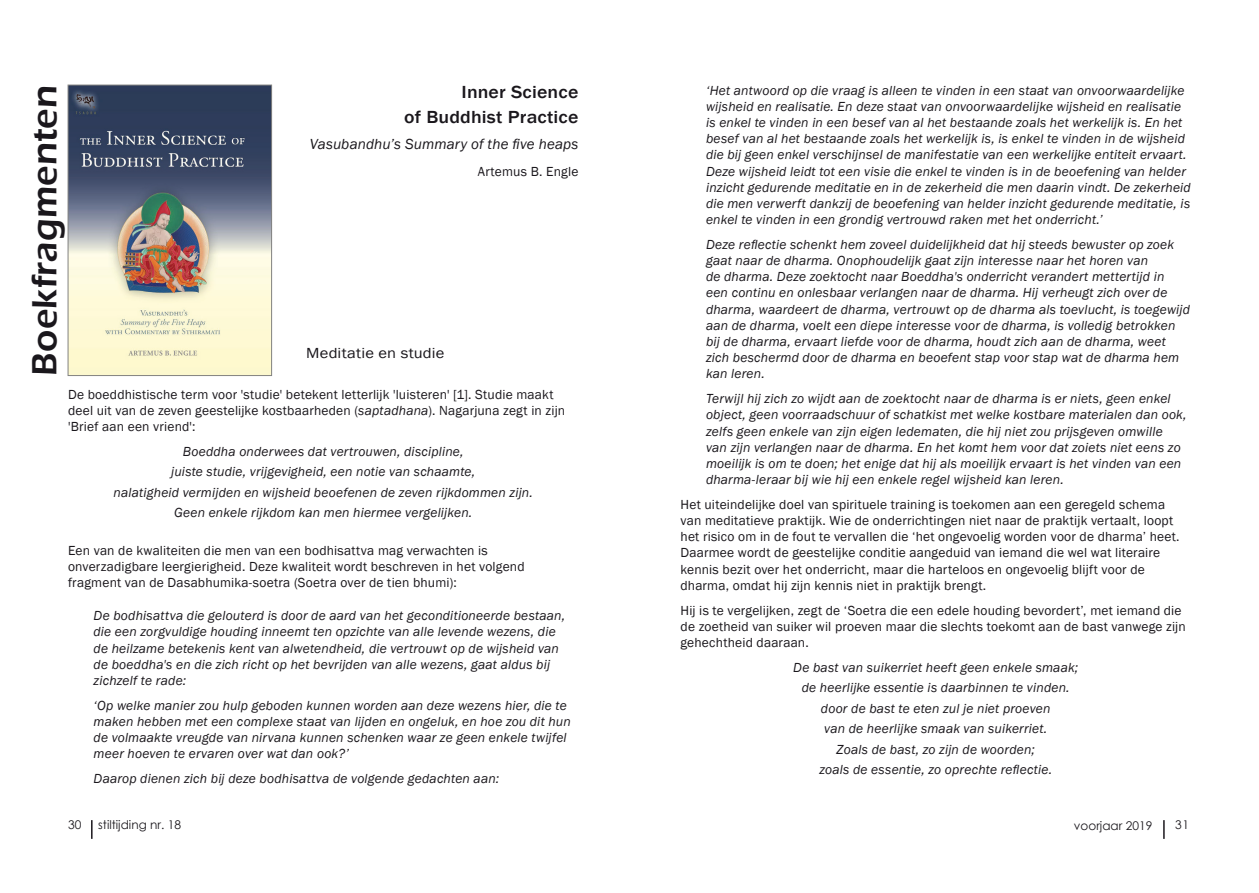
<style>
.page{position:relative;width:1259px;height:893px;background:#fff}
.page>*{position:absolute;margin:0;border:0;box-sizing:border-box;transform-origin:0 0}
.t1{font:600 36px "Eras ITC";letter-spacing:.01em;color:#1a171c}
.t2{font:500 18px/25.2px "Franklin Gothic";letter-spacing:.01em;color:#1a171c;text-align:right;scale:1.1 1}
.t3{font:italic 15px "Franklin Gothic";letter-spacing:.01em;color:#1a171c}
.t4{font:15px "Franklin Gothic";letter-spacing:.01em;color:#1a171c;scale:1.1 1}
.t5{font:italic 13.5px/16.2px "Franklin Gothic";letter-spacing:.015em;color:#1a171c}
.t6{font:13.5px/16.2px "Franklin Gothic";letter-spacing:.015em;color:#1a171c}
.t7{font:12px "Century Gothic";color:#1a171c}
.s1{color:#fff}
.s2{font-style:italic}
</style>
<div class="page">
<svg style="left:91px;top:820px;width:2px;height:19px"></svg>
<svg style="left:1163px;top:820px;width:1px;height:19px"></svg>
<img style="left:70px;top:87px;width:200px;height:287px">
<div style="left:68px;top:85px;width:204px;height:291px;border:1px solid #828281"></div>
<h1 class="t1" style="left:24px;top:376px;width:315px;rotate:-90deg">Boekfragmenten<span class="s1">n</span></h1>
<h2 class="t2" style="left:404px;top:79px;width:160px">Inner Science<br>of Buddhist Practice</h2>
<p class="t3" style="left:310px;top:135px;width:270px">Vasubandhu’s Summary of the five heaps</p>
<p class="t6" style="left:478px;top:164px;width:102px">Artemus B. Engle</p>
<p class="t4" style="left:306px;top:343px;width:127px">Meditatie en studie</p>
<p class="t6" style="left:68px;top:386px;width:498px">De boeddhistische term voor 'studie' betekent letterlijk 'luisteren' [1]. Studie maakt deel uit van de zeven geestelijke kostbaarheden (<span class="s2">saptadhana</span>). Nagarjuna zegt in zijn 'Brief aan een vriend':</p>
<p class="t5" style="left:114px;top:441px;width:421px;line-height:20.4px;text-align:center">Boeddha onderwees dat vertrouwen, discipline,<br>juiste studie, vrijgevigheid, een notie van schaamte,<br>nalatigheid vermijden en wijsheid beoefenen de zeven rijkdommen zijn.<br>Geen enkele rijkdom kan men hiermee vergelijken.</p>
<p class="t6" style="left:68px;top:542px;width:458px">Een van de kwaliteiten die men van een bodhisattva mag verwachten is onverzadigbare leergierigheid. Deze kwaliteit wordt beschreven in het volgend fragment van de Dasabhumika-soetra (Soetra over de tien bhumi):</p>
<p class="t5" style="left:94px;top:608px;width:473px">De bodhisattva die gelouterd is door de aard van het geconditioneerde bestaan, die een zorgvuldige houding inneemt ten opzichte van alle levende wezens, die de heilzame betekenis kent van alwetendheid, die vertrouwt op de wijsheid van de boeddha's en die zich richt op het bevrijden van alle wezens, gaat aldus bij zichzelf te rade:</p>
<p class="t5" style="left:94px;top:697px;width:479px">‘Op welke manier zou hulp geboden kunnen worden aan deze wezens hier, die te maken hebben met een complexe staat van lijden en ongeluk, en hoe zou dit hun de volmaakte vreugde van nirvana kunnen schenken waar ze geen enkele twijfel meer hoeven te ervaren over wat dan ook?’</p>
<p class="t5" style="left:94px;top:771px;width:407px">Daarop dienen zich bij deze bodhisattva de volgende gedachten aan:</p>
<p class="t5" style="left:706px;top:82px;width:486px">‘Het antwoord op die vraag is alleen te vinden in een staat van onvoorwaardelijke wijsheid en realisatie. En deze staat van onvoorwaardelijke wijsheid en realisatie is enkel te vinden in een besef van al het bestaande zoals het werkelijk is. En het besef van al het bestaande zoals het werkelijk is, is enkel te vinden in de wijsheid die bij geen enkel verschijnsel de manifestatie van een werkelijke entiteit ervaart.<br>Deze wijsheid leidt tot een visie die enkel te vinden is in de beoefening van helder inzicht gedurende meditatie en in de zekerheid die men daarin vindt. De zekerheid die men verwerft dankzij de beoefening van helder inzicht gedurende meditatie, is enkel te vinden in een grondig vertrouwd raken met het onderricht.’</p>
<p class="t5" style="left:706px;top:236px;width:485px">Deze reflectie schenkt hem zoveel duidelijkheid dat hij steeds bewuster op zoek gaat naar de dharma. Onophoudelijk gaat zijn interesse naar het horen van<br>de dharma. Deze zoektocht naar Boeddha's onderricht verandert mettertijd in<br>een continu en onlesbaar verlangen naar de dharma. Hij verheugt zich over de dharma, waardeert de dharma, vertrouwt op de dharma als toevlucht, is toegewijd aan de dharma, voelt een diepe interesse voor de dharma, is volledig betrokken bij de dharma, ervaart liefde voor de dharma, houdt zich aan de dharma, weet zich beschermd door de dharma en beoefent stap voor stap wat de dharma hem kan leren.</p>
<p class="t5" style="left:706px;top:391px;width:482px">Terwijl hij zich zo wijdt aan de zoektocht naar de dharma is er niets, geen enkel object, geen voorraadschuur of schatkist met welke kostbare materialen dan ook, zelfs geen enkele van zijn eigen ledematen, die hij niet zou prijsgeven omwille van zijn verlangen naar de dharma. En het komt hem voor dat zoiets niet eens zo moeilijk is om te doen; het enige dat hij als moeilijk ervaart is het vinden van een dharma-leraar bij wie hij een enkele regel wijsheid kan leren.</p>
<p class="t6" style="left:680px;top:497px;width:500px">Het uiteindelijke doel van spirituele training is toekomen aan een geregeld schema van meditatieve praktijk. Wie de onderrichtingen niet naar de praktijk vertaalt, loopt het risico om in de fout te vervallen die ‘het ongevoelig worden voor de dharma’ heet.<br>Daarmee wordt de geestelijke conditie aangeduid van iemand die wel wat literaire kennis bezit over het onderricht, maar die harteloos en ongevoelig blijft voor de dharma, omdat hij zijn kennis niet in praktijk brengt.</p>
<p class="t6" style="left:680px;top:602px;width:507px">Hij is te vergelijken, zegt de ‘Soetra die een edele houding bevordert’, met iemand die de zoetheid van suiker wil proeven maar die slechts toekomt aan de bast vanwege zijn gehechtheid daaraan.</p>
<p class="t5" style="left:793px;top:657px;width:287px;line-height:20.4px;text-align:center">De bast van suikerriet heeft geen enkele smaak; de heerlijke essentie is daarbinnen te vinden. door de bast te eten zul je niet proeven<br>van de heerlijke smaak van suikerriet.<br>Zoals de bast, zo zijn de woorden;<br>zoals de essentie, zo oprechte reflectie.</p>
<p class="t7" style="left:68px;top:816px;width:15px">30</p>
<p class="t7" style="left:98px;top:816px;width:84px">stiltijding nr. 18</p>
<p class="t7" style="left:1074px;top:817px;width:80px">voorjaar 2019</p>
<p class="t7" style="left:1175px;top:816px;width:15px">31</p>
</div>
